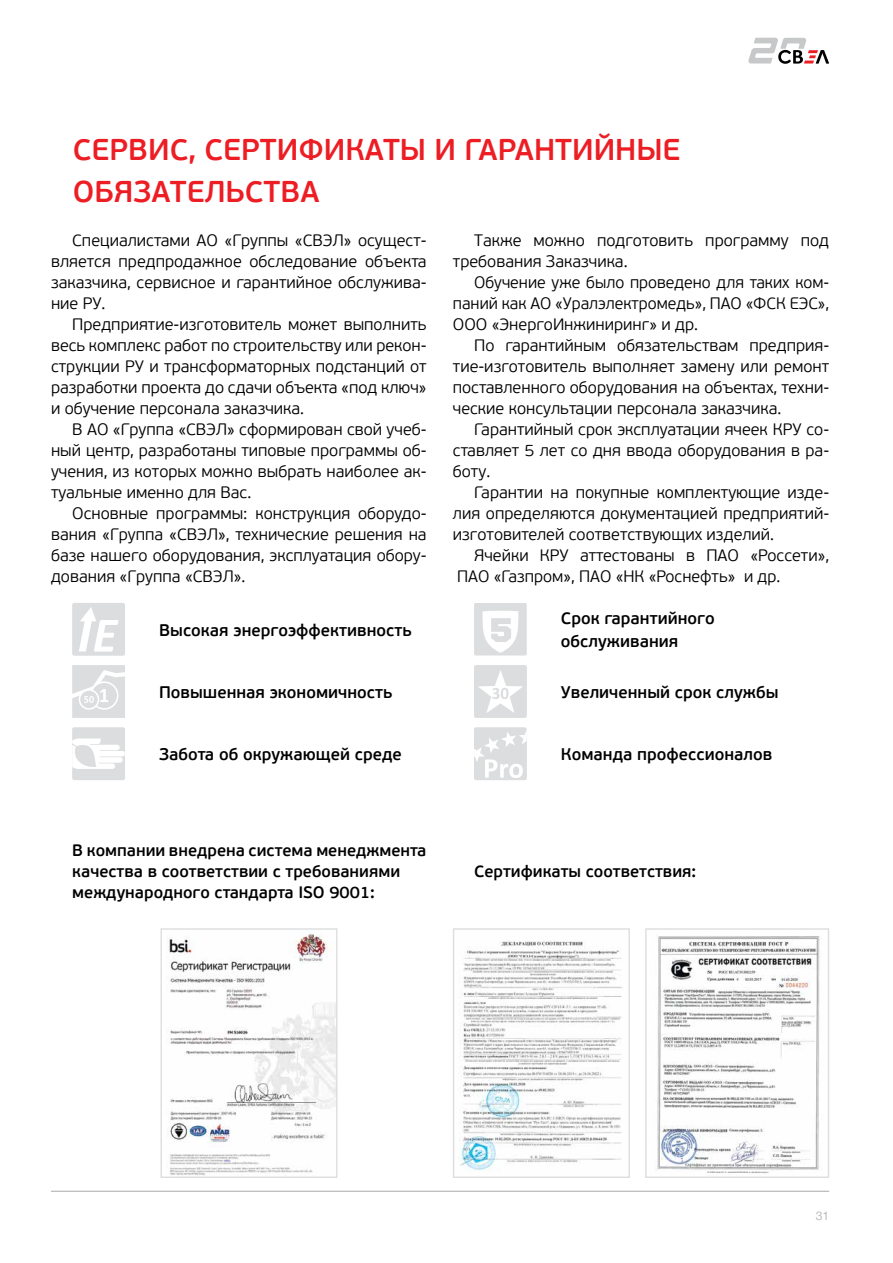
<style>
.page{position:relative;width:893px;height:1263px;background:#fff}
.page>*{position:absolute;margin:0;border:0;box-sizing:border-box;transform-origin:0 0}
.t1{font:600 30px/42px "PF Beau Sans Pro";color:#ed1d24}
.t2{font:600 16.8px/22.4px "PF Beau Sans Pro";color:#000}
.t3{font:300 16.5px/21px "PF Beau Sans Pro";color:#000;text-align:justify}
.t4{font:600 16.5px/21px "PF Beau Sans Pro";color:#000}
.t5{font:300 12px "Helvetica Neue Cyr";color:#a7a9ac}
</style>
<div class="page">
<hr style="left:51px;top:1191px;width:778px;height:1px;background:#a7a9ac">
<svg style="left:748px;top:38px;width:81px;height:26px"></svg>
<div style="left:72px;top:603px;width:53px;height:53px;background:#dcddde;border-radius:2px"></div>
<svg style="left:79px;top:607px;width:39px;height:45px"></svg>
<svg style="left:72px;top:665px;width:53px;height:53px"></svg>
<div style="left:72px;top:727px;width:53px;height:53px;background:#dcddde;border-radius:2px"></div>
<svg style="left:72px;top:738px;width:53px;height:31px"></svg>
<img style="left:460px;top:940px;width:163px;height:231px">
<div style="left:453px;top:928px;width:177px;height:250px;border:1px solid #dcddde"></div>
<img style="left:168px;top:931px;width:167px;height:245px">
<div style="left:161px;top:928px;width:176px;height:250px;border:1px solid #dcddde"></div>
<img style="left:657px;top:936px;width:163px;height:237px">
<div style="left:645px;top:928px;width:184px;height:250px;border:1px solid #dcddde"></div>
<svg style="left:474px;top:603px;width:53px;height:53px"></svg>
<div style="left:474px;top:665px;width:53px;height:53px;background:#dcddde;border-radius:2px"></div>
<svg style="left:478px;top:670px;width:45px;height:43px"></svg>
<div style="left:474px;top:727px;width:53px;height:53px;background:#dcddde;border-radius:2px"></div>
<svg style="left:474px;top:730px;width:53px;height:48px"></svg>
<h1 class="t1" style="left:73px;top:130px;width:609px">СЕРВИС, СЕРТИФИКАТЫ И ГАРАНТИЙНЫЕ<br>ОБЯЗАТЕЛЬСТВА</h1>
<p class="t3" style="left:51px;top:230px;width:377px;text-indent:21px">Специалистами АО «Группы «СВЭЛ» осущест&shy;вляется предпродажное обследование объекта заказчика, сервисное и гарантийное обслужива&shy;ние РУ.</p>
<p class="t3" style="left:51px;top:314px;width:377px;text-indent:21px">Предприятие-изготовитель может выполнить весь комплекс работ по строительству или рекон&shy;струкции РУ и трансформаторных подстанций от разработки проекта до сдачи объекта «под ключ» и обучение персонала заказчика.</p>
<p class="t3" style="left:51px;top:419px;width:377px;text-indent:21px">В АО «Группа «СВЭЛ» сформирован свой учеб&shy;ный центр, разработаны типовые программы об&shy;учения, из которых можно выбрать наиболее ак&shy;туальные именно для Вас.</p>
<p class="t3" style="left:51px;top:503px;width:377px;text-indent:21px">Основные программы: конструкция оборудо&shy;вания «Группа «СВЭЛ», технические решения на базе нашего оборудования, эксплуатация обору&shy;дования «Группа «СВЭЛ».</p>
<p class="t2" style="left:159px;top:619px;width:254px">Высокая энергоэффективность</p>
<p class="t3" style="left:453px;top:230px;width:378px;text-indent:21px">Также можно подготовить программу под требования Заказчика.</p>
<p class="t3" style="left:453px;top:272px;width:378px;text-indent:21px">Обучение уже было проведено для таких ком&shy;паний как АО «Уралэлектромедь», ПАО «ФСК ЕЭС», ООО «ЭнергоИнжиниринг» и др.</p>
<p class="t3" style="left:453px;top:335px;width:378px;text-indent:21px">По гарантийным обязательствам предприя&shy;тие-изготовитель выполняет замену или ремонт поставленного оборудования на объектах, техни&shy;ческие консультации персонала заказчика.</p>
<p class="t3" style="left:453px;top:419px;width:378px;text-indent:21px">Гарантийный срок эксплуатации ячеек КРУ со&shy;ставляет 5 лет со дня ввода оборудования в ра&shy;боту.</p>
<p class="t3" style="left:453px;top:482px;width:378px;text-indent:21px">Гарантии на покупные комплектующие изде&shy;лия определяются документацией предприятий&shy;изготовителей соответствующих изделий.</p>
<p class="t3" style="left:457px;top:545px;width:373px;text-indent:17px">Ячейки КРУ аттестованы в ПАО «Россети»,<br>ПАО «Газпром», ПАО «НК «Роснефть» и др.</p>
<p class="t2" style="left:561px;top:608px;width:155px">Срок гарантийного обслуживания</p>
<p class="t2" style="left:561px;top:681px;width:219px">Увеличенный срок службы</p>
<p class="t2" style="left:159px;top:681px;width:235px">Повышенная экономичность</p>
<p class="t2" style="left:159px;top:743px;width:244px">Забота об окружающей среде</p>
<p class="t4" style="left:72px;top:840px;width:356px">В компании внедрена система менеджмента качества в соответствии с требованиями международного стандарта ISO 9001:</p>
<p class="t2" style="left:561px;top:743px;width:213px">Команда профессионалов</p>
<p class="t4" style="left:474px;top:861px;width:224px">Сертификаты соответствия:</p>
<p class="t5" style="left:816px;top:1209px;width:15px">31</p>
</div>
